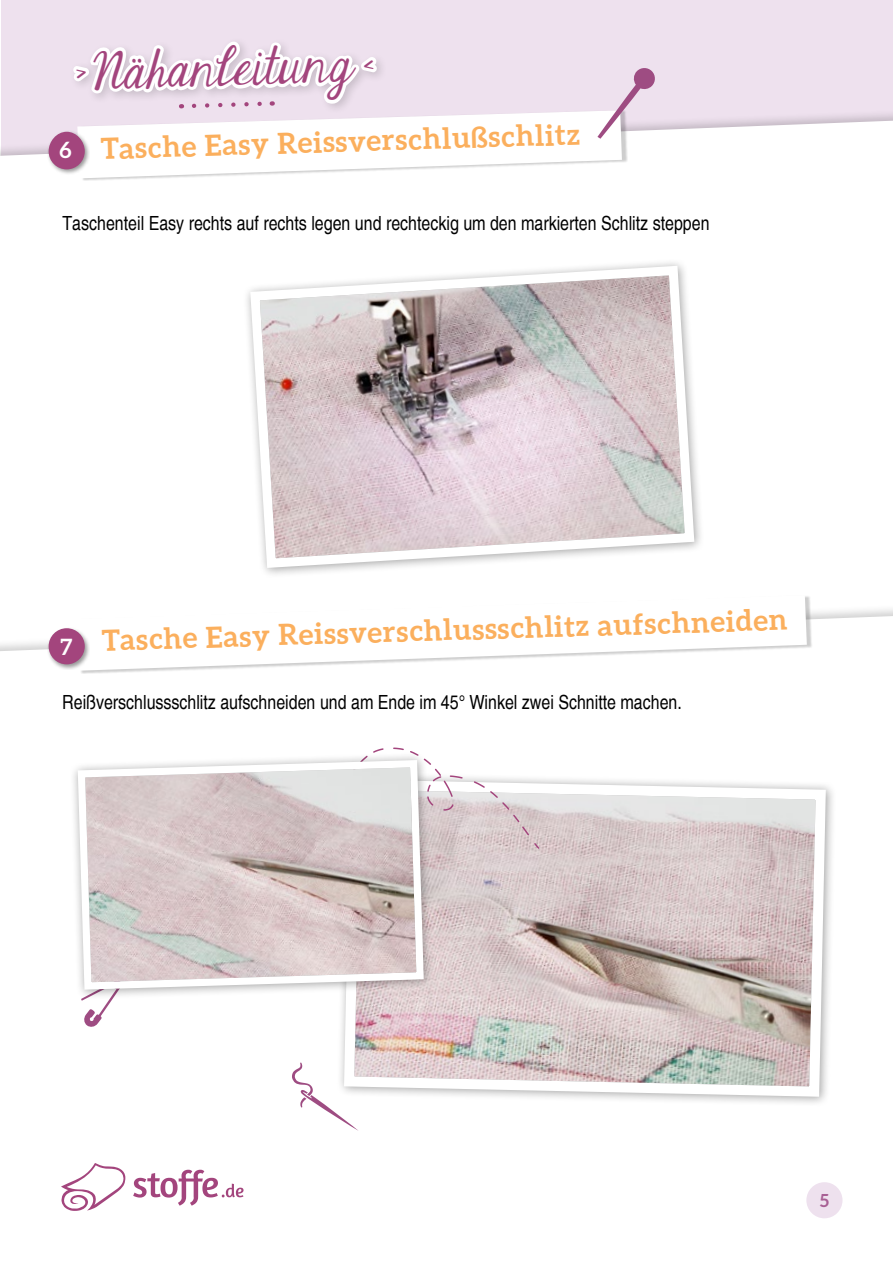
<style>
.page{position:relative;width:893px;height:1263px;background:#fff}
.page>*{position:absolute;margin:0;border:0;box-sizing:border-box;transform-origin:0 0}
.t1{font:44.1px "Janda Elegant Handwriting";color:#a3457d}
.t2{font:700 29.1px "Aleo";color:#fbaf5d}
.t3{font:700 22.5px "Aleo";color:#fff}
.t4{font:condensed 19.5px "Helvetica";color:#000}
.t5{font:700 18px "Aleo";color:#9e4c82}
</style>
<div class="page">
<div style="left:1px;top:1px;width:891px;height:347px;background:#eee1ee"></div>
<div style="left:0;top:121px;width:892px;height:227px;background:#fff"></div>
<svg style="left:341px;top:779px;width:490px;height:323px;background:#d5cac8"></svg>
<svg style="left:61px;top:1163px;width:64px;height:48px"></svg>
<svg style="left:133px;top:1170px;width:111px;height:36px"></svg>
<svg style="left:81px;top:1000px;width:31px;height:27px"></svg>
<div style="left:80px;top:110px;width:548px;height:71px;background:#000;opacity:.2"></div>
<svg style="left:373px;top:747px;width:168px;height:103px"></svg>
<div style="left:243px;top:258px;width:461px;height:320px;background:#fff"></div>
<svg style="left:247px;top:262px;width:452px;height:311px"></svg>
<svg style="left:292px;top:1062px;width:67px;height:69px"></svg>
<div style="left:79px;top:595px;width:734px;height:79px;background:#000;opacity:.2"></div>
<svg style="left:79px;top:595px;width:728px;height:76px"></svg>
<div style="left:806px;top:1182px;width:36px;height:36px;background:#eee1ee;border-radius:50%"></div>
<div style="left:47px;top:130px;width:43px;height:45px;background:#000;opacity:.41"></div>
<div style="left:49px;top:132px;width:35px;height:37px;background:#a3457d;border-radius:50%"></div>
<div style="left:49px;top:132px;width:36px;height:37px;border:2px solid #a3457d;border-radius:50%"></div>
<div style="left:47px;top:626px;width:43px;height:44px;background:#000;opacity:.41"></div>
<div style="left:49px;top:629px;width:35px;height:35px;background:#a3457d;border-radius:50%"></div>
<div style="left:49px;top:628px;width:36px;height:36px;border:2px solid #a3457d;border-radius:50%"></div>
<svg style="left:68px;top:0;width:588px;height:178px"></svg>
<div style="left:69px;top:752px;width:365px;height:248px;background:#000;opacity:.36"></div>
<svg style="left:74px;top:756px;width:353px;height:237px;background:#d9cece"></svg>
<h1 class="t1" style="left:75px;top:41px;width:299px;rotate:-2deg"><sup>&gt;</sup> Nähanleitung <sup>&lt;</sup></h1>
<p class="t3" style="left:60px;top:137px;width:14px">6</p>
<h2 class="t2" style="left:100px;top:133px;width:481px;rotate:-2deg">Tasche Easy Reissverschlußschlitz</h2>
<p class="t4" style="left:62px;top:210px;width:649px">Taschenteil Easy rechts auf rechts legen und rechteckig um den markierten Schlitz steppen</p>
<p class="t3" style="left:61px;top:634px;width:14px">7</p>
<h2 class="t2" style="left:101px;top:625px;width:687px;rotate:-2deg">Tasche Easy Reissverschlussschlitz aufschneiden</h2>
<p class="t4" style="left:62px;top:690px;width:621px">Reißverschlussschlitz aufschneiden und am Ende im 45° Winkel zwei Schnitte machen.</p>
<p class="t5" style="left:820px;top:1190px;width:11px">5</p>
</div>
